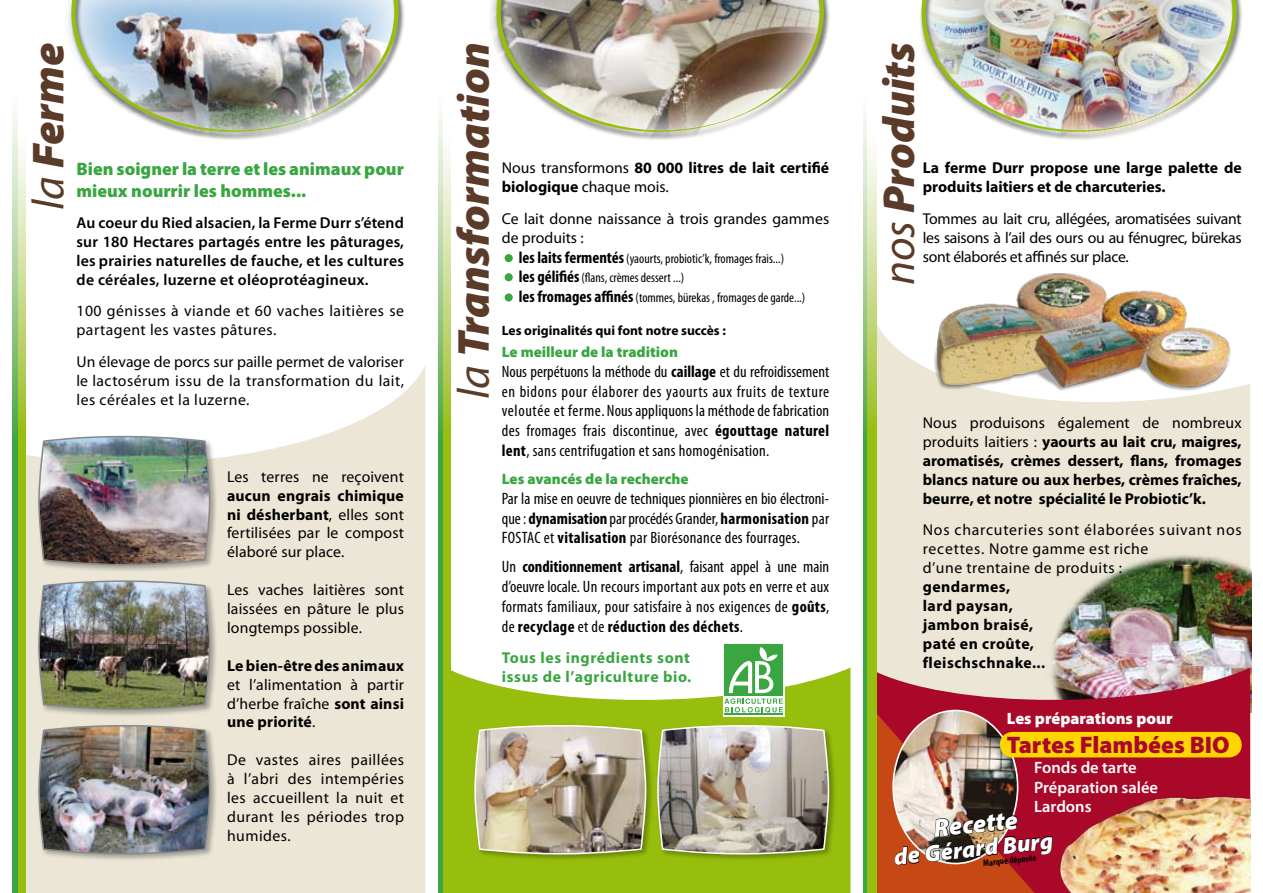
<style>
.page{position:relative;width:1263px;height:893px;background:#fff}
.page>*{position:absolute;margin:0;border:0;box-sizing:border-box;transform-origin:0 0}
.t1{font:italic 900 45px "Myriad Pro";color:#5a3b29}
.t2{font:italic 900 25.5px "Myriad Pro";color:#fff}
.t3{font:900 24px "Myriad Pro";color:#aa0829}
.t4{font:italic 900 23.7px "Myriad Pro";color:#fff}
.t5{font:900 18px/21.6px "Myriad Pro";color:#39a642}
.t6{font:condensed 16.5px/19.8px "Myriad Pro";letter-spacing:.02em;color:#000;text-align:justify}
.t7{font:600 16.5px/19.8px "Myriad Pro";color:#fff}
.t8{font:900 16.5px "Myriad Pro";color:#fff}
.t9{font:15.75px/18.9px "Myriad Pro";letter-spacing:.02em;color:#000;text-align:justify}
.t10{font:700 15.75px/18.9px "Myriad Pro";color:#000}
.t11{font:600 15.75px/18.9px "Myriad Pro";letter-spacing:.02em;color:#000;text-align:justify}
.t12{font:15.75px/18.9px "Myriad Pro";letter-spacing:.045em;color:#000}
.t13{font:700 15.75px/18.9px "Myriad Pro";letter-spacing:.03em;color:#000}
.t14{font:15.75px/18.9px "Myriad Pro";color:#000}
.t15{font:700 15.75px/18.9px "Myriad Pro";letter-spacing:.04em;color:#39a642}
.t16{font:900 15px "Myriad Pro";color:#39a642}
.t17{font:condensed 13.5px/19.8px "Myriad Pro";color:#000}
.t18{font:700 13.5px "Myriad Pro";color:#000}
.t19{font:700 condensed 9.3px "Myriad Pro";color:#000}
.s1{font-weight:400}
.s2{font-weight:700;font-size:16.5px}
.s3{font-weight:700}
</style>
<div class="page">
<div style="left:876px;top:319px;width:374px;height:349px;background:#ebe6d6"></div>
<img style="left:1043px;top:544px;width:208px;height:169px">
<svg style="left:876px;top:668px;width:374px;height:119px;background:#b84659"></svg>
<svg style="left:26px;top:367px;width:399px;height:526px;fill:#ebe6d6"></svg>
<svg style="left:451px;top:668px;width:399px;height:225px;fill:#97be0d"></svg>
<svg style="left:17px;top:112px;width:9px;height:781px;background:#a7ca4b"></svg>
<svg style="left:442px;top:112px;width:9px;height:781px;background:#a7ca4b"></svg>
<svg style="left:13px;top:112px;width:4px;height:781px;background:#67b868"></svg>
<svg style="left:438px;top:112px;width:4px;height:781px;background:#67b868"></svg>
<svg style="left:863px;top:112px;width:4px;height:781px;background:#67b868"></svg>
<div style="left:37px;top:723px;width:181px;height:139px;background:#000;opacity:.3"></div>
<img style="left:38px;top:724px;width:173px;height:131px">
<div style="left:37px;top:434px;width:181px;height:139px;background:#000;opacity:.3"></div>
<img style="left:38px;top:435px;width:173px;height:131px">
<div style="left:37px;top:579px;width:181px;height:138px;background:#000;opacity:.3"></div>
<img style="left:38px;top:580px;width:173px;height:131px">
<img style="left:67px;top:0;width:332px;height:140px">
<img style="left:492px;top:0;width:332px;height:140px">
<div style="left:919px;top:0;width:324px;height:141px;background:#000;opacity:.63"></div>
<img style="left:919px;top:0;width:317px;height:141px">
<div style="left:473px;top:723px;width:181px;height:139px;background:#000;opacity:.3"></div>
<img style="left:474px;top:724px;width:173px;height:131px">
<div style="left:655px;top:723px;width:182px;height:139px;background:#000;opacity:.3"></div>
<img style="left:656px;top:724px;width:174px;height:131px">
<div style="left:505px;top:254px;width:8px;height:8px;background:#39a642;border-radius:50%"></div>
<div style="left:505px;top:273px;width:8px;height:8px;background:#39a642;border-radius:50%"></div>
<div style="left:505px;top:293px;width:8px;height:9px;background:#39a642;border-radius:50%"></div>
<div style="left:723px;top:643px;width:61px;height:73px;background:#39a642"></div>
<svg style="left:724px;top:647px;width:59px;height:66px"></svg>
<img style="left:934px;top:273px;width:305px;height:123px">
<img style="left:876px;top:712px;width:177px;height:181px">
<img style="left:1048px;top:787px;width:202px;height:106px">
<div style="left:1000px;top:732px;width:242px;height:25px;background:#ffd500;border-radius:13px"></div>
<svg style="left:867px;top:149px;width:9px;height:744px;background:#abca3f"></svg>
<h1 class="t1" style="left:18px;top:210px;width:169px;rotate:-90deg"><span class="s1">la</span> Ferme</h1>
<h1 class="t1" style="left:444px;top:399px;width:358px;rotate:-90deg"><span class="s1">la</span> Transformation</h1>
<h1 class="t1" style="left:869px;top:285px;width:245px;rotate:-90deg"><span class="s1">nos</span> Produits</h1>
<p class="t10" style="left:502px;top:158px;width:329px"><span class="s1">Nous transformons</span> 80 000 litres de lait certifié biologique <span class="s1">chaque mois.</span></p>
<p class="t14" style="left:502px;top:209px;width:329px">Ce lait donne naissance à trois grandes gammes de produits :</p>
<p class="t17" style="left:519px;top:248px;width:288px"><span class="s2">les laits fermentés</span> (yaourts, probiotic’k, fromages frais...)<br><span class="s2">les gélifiés</span> (flans, crèmes dessert ...)<br><span class="s2">les fromages affinés</span> (tommes, bürekas , fromages de garde...)</p>
<p class="t18" style="left:502px;top:321px;width:226px">Les originalités qui font notre succès :</p>
<p class="t16" style="left:502px;top:342px;width:178px">Le meilleur de la tradition</p>
<p class="t6" style="left:502px;top:361px;width:329px">Nous perpétuons la méthode du <span class="s3">caillage</span> et du refroidissement en bidons pour élaborer des yaourts aux fruits de texture veloutée et ferme. Nous appliquons la méthode de fabrication des fromages frais discontinue, avec <span class="s3">égouttage naturel lent</span>, sans centrifugation et sans homogénisation.</p>
<p class="t16" style="left:502px;top:469px;width:188px">Les avancés de la recherche</p>
<p class="t6" style="left:502px;top:488px;width:329px">Par la mise en oeuvre de techniques pionnières en bio électroni&shy;que : <span class="s3">dynamisation</span> par procédés Grander, <span class="s3">harmonisation</span> par FOSTAC et <span class="s3">vitalisation</span> par Biorésonance des fourrages.</p>
<p class="t6" style="left:502px;top:557px;width:329px">Un <span class="s3">conditionnement artisanal</span>, faisant appel à une main d’oeuvre locale. Un recours important aux pots en verre et aux formats familiaux, pour satisfaire à nos exigences de <span class="s3">goûts</span>, de <span class="s3">recyclage</span> et de <span class="s3">réduction des déchets</span>.</p>
<p class="t15" style="left:502px;top:648px;width:191px">Tous les ingrédients sont issus de l’agriculture bio.</p>
<p class="t10" style="left:923px;top:158px;width:320px">La ferme Durr propose une large palette de produits laitiers et de charcuteries.</p>
<p class="t9" style="left:923px;top:209px;width:320px">Tommes au lait cru, allégées, aromatisées suivant les saisons à l’ail des ours ou au fénugrec, bürekas sont élaborés et affinés sur place.</p>
<p class="t5" style="left:77px;top:157px;width:329px">Bien soigner la terre et les animaux pour mieux nourrir les hommes...</p>
<p class="t11" style="left:77px;top:213px;width:329px">Au coeur du Ried alsacien, la Ferme Durr s’étend sur 180 Hectares partagés entre les pâturages, les prairies naturelles de fauche, et les cultures de céréales, luzerne et oléoprotéagineux.</p>
<p class="t9" style="left:77px;top:301px;width:329px">100 génisses à viande et 60 vaches laitières se partagent les vastes pâtures.</p>
<p class="t9" style="left:77px;top:352px;width:329px">Un élevage de porcs sur paille permet de valoriser le lactosérum issu de la transformation du lait, les céréales et la luzerne.</p>
<p class="t10" style="left:923px;top:413px;width:320px;text-align:justify"><span class="s1">Nous produisons également de nombreux produits laitiers :</span> yaourts au lait cru, maigres, aromatisés, crèmes dessert, flans, fromages blancs nature ou aux herbes, crèmes fraîches, beurre, et notre spécialité le Probiotic’k.</p>
<p class="t12" style="left:923px;top:520px;width:320px">Nos charcuteries sont élaborées suivant nos recettes. Notre gamme est riche<br>d’une trentaine de produits :</p>
<p class="t13" style="left:923px;top:577px;width:124px">gendarmes,<br>lard paysan, jambon braisé, paté en croûte, fleischschnake...</p>
<p class="t9" style="left:227px;top:467px;width:178px">Les terres ne reçoivent</p>
<p class="t9" style="left:227px;top:486px;width:178px"><span class="s3">aucun engrais chimique ni désherbant</span>, elles sont fertilisées par le compost élaboré sur place.</p>
<p class="t9" style="left:227px;top:580px;width:178px">Les vaches laitières sont laissées en pâture le plus longtemps possible.</p>
<p class="t10" style="left:227px;top:655px;width:178px">Le bien-être des animaux</p>
<p class="t9" style="left:227px;top:675px;width:178px">et l’alimentation à partir d’herbe fraîche <span class="s3">sont ainsi une priorité</span>.</p>
<p class="t9" style="left:227px;top:750px;width:178px">De vastes aires paillées à l’abri des intempéries les accueillent la nuit et durant les périodes trop humides.</p>
<p class="t8" style="left:1007px;top:708px;width:167px">Les préparations pour</p>
<h3 class="t3" style="left:1007px;top:729px;width:224px">Tartes Flambées BIO</h3>
<p class="t7" style="left:1034px;top:757px;width:126px">Fonds de tarte<br>Préparation salée<br>Lardons</p>
<h2 class="t2" style="left:932px;top:811px;width:86px;rotate:-6deg">Recette</h2>
<h3 class="t4" style="left:892px;top:841px;width:161px;rotate:-6deg">de Gérard Burg</h3>
<p class="t19" style="left:983px;top:857px;width:55px;rotate:-6deg">Marque déposée</p>
</div>
